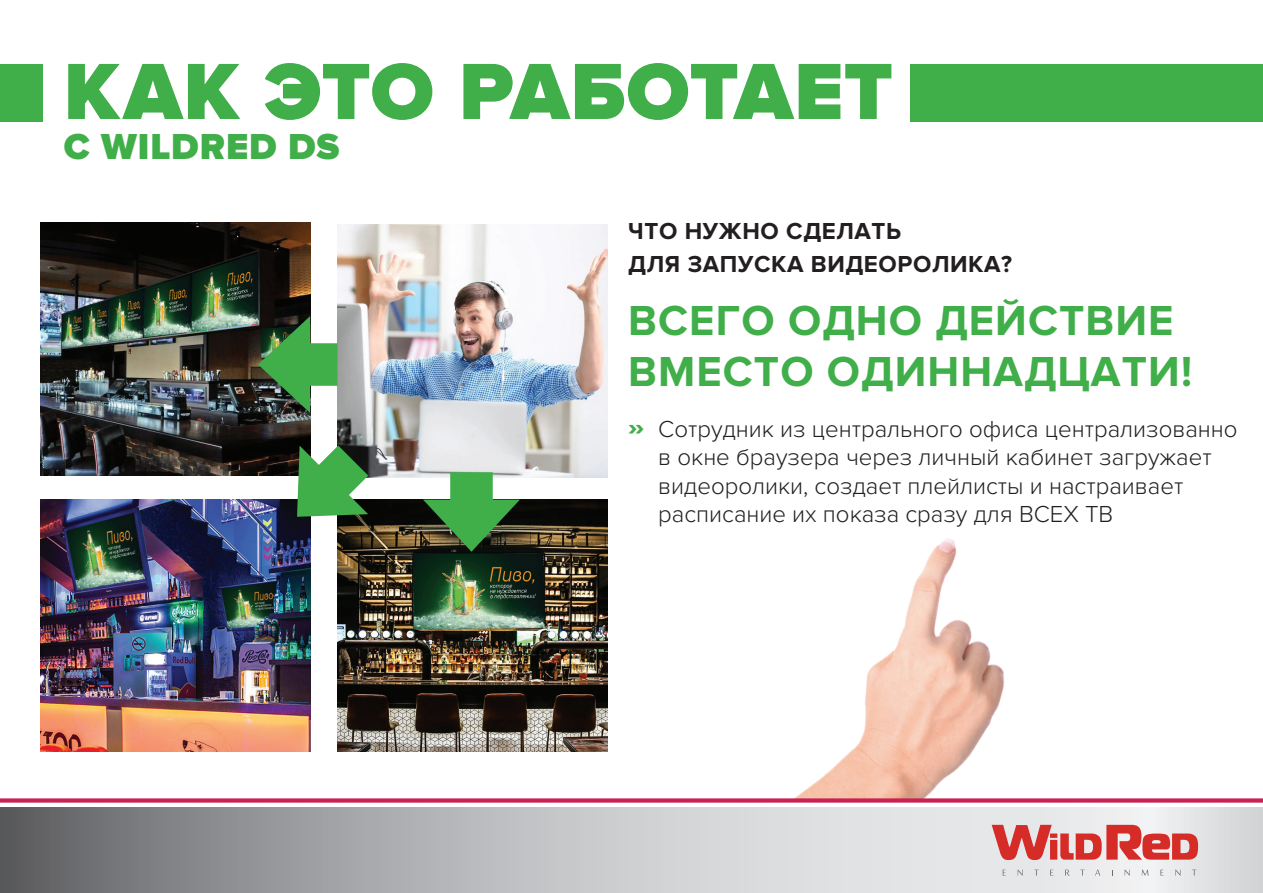
<style>
.page{position:relative;width:1263px;height:893px;background:#fff}
.page>*{position:absolute;margin:0;border:0;box-sizing:border-box;transform-origin:0 0}
.t1{font:900 82.5px "Proxima Nova";letter-spacing:.005em;color:#40ae49}
.t2{font:700 43.5px/51px "Proxima Nova";letter-spacing:.025em;color:#40ae49}
.t3{font:900 37.5px "Proxima Nova";letter-spacing:.025em;color:#40ae49}
.t4{font:300 24px/28.5px "Proxima Nova";color:#231f20}
.t5{font:700 24px/33px "Proxima Nova";letter-spacing:.025em;color:#231f20}
.s1{font-weight:900;color:#40ae49}
</style>
<div class="page">
<img style="left:795px;top:538px;width:209px;height:260px">
<svg style="left:0;top:808px;width:1263px;height:85px;background:#babbbd"></svg>
<svg style="left:1003px;top:870px;width:3px;height:5px"></svg>
<svg style="left:1018px;top:870px;width:5px;height:6px"></svg>
<svg style="left:1034px;top:870px;width:5px;height:5px"></svg>
<svg style="left:1050px;top:870px;width:3px;height:5px"></svg>
<svg style="left:1065px;top:870px;width:5px;height:6px"></svg>
<svg style="left:1080px;top:870px;width:5px;height:5px"></svg>
<svg style="left:1095px;top:869px;width:5px;height:6px"></svg>
<svg style="left:1125px;top:870px;width:5px;height:6px"></svg>
<svg style="left:1141px;top:870px;width:7px;height:5px"></svg>
<svg style="left:1160px;top:870px;width:4px;height:5px"></svg>
<svg style="left:1175px;top:870px;width:5px;height:6px"></svg>
<svg style="left:1192px;top:870px;width:4px;height:5px"></svg>
<svg style="left:992px;top:825px;width:206px;height:35px;background:#dd7977"></svg>
<div style="left:0;top:798px;width:1263px;height:5px;background:#c72253"></div>
<div style="left:0;top:64px;width:43px;height:58px;background:#40ae49"></div>
<div style="left:910px;top:64px;width:353px;height:58px;background:#40ae49"></div>
<img style="left:40px;top:500px;width:270px;height:252px">
<img style="left:338px;top:225px;width:270px;height:252px">
<img style="left:338px;top:500px;width:270px;height:252px">
<img style="left:40px;top:223px;width:270px;height:252px">
<div style="left:450px;top:472px;width:43px;height:44px;background:#40ae49"></div>
<svg style="left:423px;top:500px;width:97px;height:52px;background:#3a6d35"></svg>
<img style="left:258px;top:316px;width:155px;height:236px">
<h1 class="t1" style="left:64px;top:44px;width:831px">КАК ЭТО РАБОТАЕТ</h1>
<h3 class="t3" style="left:64px;top:125px;width:277px">С WILDRED DS</h3>
<p class="t5" style="left:628px;top:215px;width:385px">ЧТО НУЖНО СДЕЛАТЬ<br>ДЛЯ ЗАПУСКА ВИДЕОРОЛИКА?</p>
<h2 class="t2" style="left:628px;top:296px;width:565px">ВСЕГО ОДНО ДЕЙСТВИЕ<br>ВМЕСТО ОДИННАДЦАТИ!</h2>
<p class="t4" style="left:658px;top:415px;width:581px;text-indent:-30px"><span class="s1">››</span> Сотрудник из центрального офиса централизованно в окне браузера через личный кабинет загружает видеоролики, создает плейлисты и настраивает расписание их показа сразу для ВСЕХ ТВ</p>
</div>
